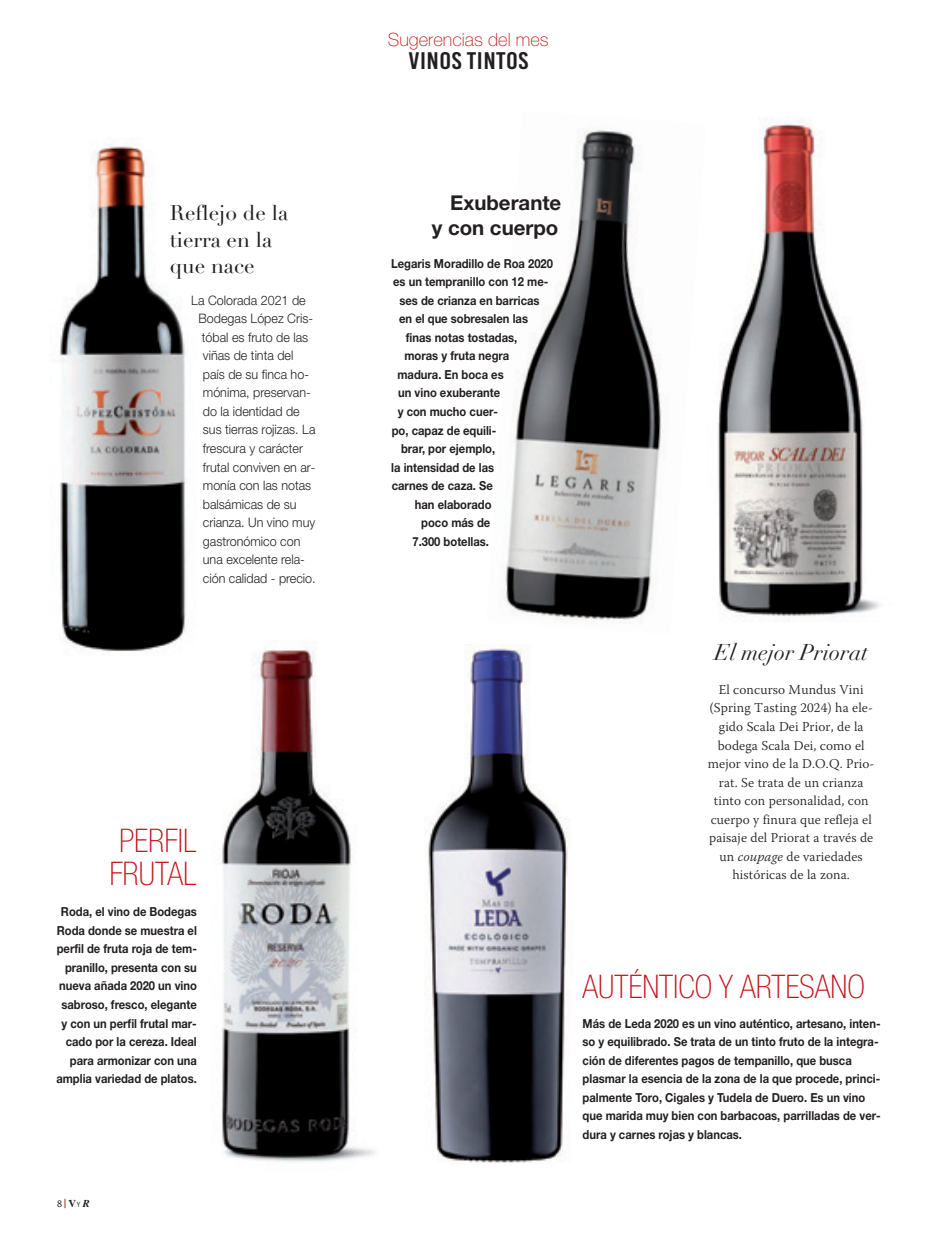
<style>
.page{position:relative;width:936px;height:1234px;background:#fff}
.page>*{position:absolute;margin:0;border:0;box-sizing:border-box;transform-origin:0 0}
.t1{font:100 condensed 32.55px/33px "Helvetica Neue";color:#c4121a}
.t2{font:24px "Bebas Kai";letter-spacing:.02em;color:#231f20;scale:1.13 1}
.t3{font:italic 22.5px "Didot LH";color:#231f20}
.t4{font:21px/26.2px "Didot LH";color:#231f20}
.t5{font:700 20.4px/24.5px "Helvetica Neue";color:#231f20;text-align:right}
.t6{font:100 18.3px "Helvetica Neue";color:#c4121a}
.t7{font:300 13.5px/18.5px "Warnock Pro";letter-spacing:.01em;color:#231f20;text-align:center}
.t8{font:300 13.05px "Helvetica Neue";color:#231f20;scale:.96 1}
.t9{font:700 12.45px/18.6px "Helvetica Neue";color:#231f20;scale:.9 1}
.t10{font:300 10.5px "HP Sans";color:#231f20}
.s1{font-size:13.5px;color:#820101}
.s2{font-family:"Times";font-weight:700}
.s3{font-size:7.8px}
.s4{font-family:"Times";font-weight:700;font-style:italic}
.s5{font-style:italic}
</style>
<div class="page">
<img style="left:501px;top:129px;width:163px;height:493px">
<img style="left:717px;top:120px;width:163px;height:500px">
<img style="left:59px;top:146px;width:128px;height:506px">
<img style="left:424px;top:645px;width:144px;height:518px">
<img style="left:221px;top:641px;width:154px;height:521px">
<p class="t4" style="left:170px;top:200px;width:120px">Reflejo de la tierra en la que nace</p>
<p class="t8" style="left:191px;top:292px;width:121px">La Colorada 2021 de</p>
<p class="t8" style="left:198px;top:311px;width:121px">Bodegas López Cris-</p>
<p class="t8" style="left:202px;top:329px;width:112px">tóbal es fruto de las</p>
<p class="t8" style="left:203px;top:348px;width:96px">viñas de tinta del</p>
<p class="t8" style="left:203px;top:366px;width:112px">país de su finca ho-</p>
<p class="t8" style="left:203px;top:385px;width:114px">mónima, preservan-</p>
<p class="t8" style="left:203px;top:403px;width:102px">do la identidad de</p>
<p class="t8" style="left:203px;top:422px;width:119px">sus tierras rojizas. La</p>
<p class="t8" style="left:203px;top:440px;width:106px">frescura y carácter</p>
<p class="t8" style="left:203px;top:459px;width:119px">frutal conviven en ar-</p>
<p class="t8" style="left:203px;top:477px;width:114px">monía con las notas</p>
<p class="t8" style="left:203px;top:496px;width:99px">balsámicas de su</p>
<p class="t8" style="left:203px;top:514px;width:118px">crianza. Un vino muy</p>
<p class="t8" style="left:203px;top:533px;width:103px">gastronómico con</p>
<p class="t8" style="left:203px;top:551px;width:108px">una excelente rela-</p>
<p class="t8" style="left:203px;top:570px;width:119px">ción calidad - precio.</p>
<p class="t1" style="left:109px;top:823px;width:89px">PERFIL<br>FRUTAL</p>
<p class="t9" style="left:56px;top:902px;width:158px;text-align:right">Roda, el vino de Bodegas<br>Roda donde se muestra el perfil de fruta roja de tem&shy;pranillo, presenta con su nueva añada 2020 un vino sabroso, fresco, elegante y con un perfil frutal mar&shy;cado por la cereza. Ideal para armonizar con una amplia variedad de platos.</p>
<p class="t10" style="left:57px;top:1198px;width:34px">8<span class="s1">|</span><span class="s2">V</span><span class="s3">Y</span><span class="s4">R</span></p>
<p class="t6" style="left:388px;top:30px;width:162px">Sugerencias del mes</p>
<p class="t2" style="left:408px;top:48px;width:108px">VINOS TINTOS</p>
<p class="t5" style="left:431px;top:190px;width:131px">Exuberante<br>y con cuerpo</p>
<p class="t9" style="left:391px;top:254px;width:181px">Legaris Moradillo de Roa 2020</p>
<p class="t9" style="left:393px;top:272px;width:174px">es un tempranillo con 12 me-</p>
<p class="t9" style="left:399px;top:291px;width:157px">ses de crianza en barricas</p>
<p class="t9" style="left:399px;top:309px;width:145px">en el que sobresalen las</p>
<p class="t9" style="left:406px;top:328px;width:125px">finas notas tostadas,</p>
<p class="t9" style="left:404px;top:346px;width:118px">moras y fruta negra</p>
<p class="t9" style="left:397px;top:365px;width:120px">madura. En boca es</p>
<p class="t9" style="left:398px;top:383px;width:115px">un vino exuberante</p>
<p class="t9" style="left:397px;top:402px;width:113px">y con mucho cuer-</p>
<p class="t9" style="left:392px;top:420px;width:118px">po, capaz de equili-</p>
<p class="t9" style="left:401px;top:439px;width:106px">brar, por ejemplo,</p>
<p class="t9" style="left:391px;top:457px;width:116px">la intensidad de las</p>
<p class="t9" style="left:391px;top:476px;width:114px">carnes de caza. Se</p>
<p class="t9" style="left:415px;top:494px;width:87px">han elaborado</p>
<p class="t9" style="left:421px;top:513px;width:78px">poco más de</p>
<p class="t9" style="left:412px;top:531px;width:87px">7.300 botellas.</p>
<p class="t3" style="left:714px;top:638px;width:155px">El mejor Priorat</p>
<p class="t7" style="left:707px;top:680px;width:168px">El concurso Mundus Vini (Spring Tasting 2024) ha ele&shy;gido Scala Dei Prior, de la bodega Scala Dei, como el mejor vino de la D.O.Q. Prio&shy;rat. Se trata de un crianza tinto con personalidad, con cuerpo y finura que refleja el paisaje del Priorat a través de un <span class="s5">coupage</span> de variedades históricas de la zona.</p>
<p class="t1" style="left:582px;top:969px;width:284px">AUTÉNTICO Y ARTESANO</p>
<p class="t9" style="left:582px;top:1013px;width:332px">Más de Leda 2020 es un vino auténtico, artesano, inten&shy;so y equilibrado. Se trata de un tinto fruto de la integra&shy;ción de diferentes pagos de tempanillo, que busca plasmar la esencia de la zona de la que procede, princi&shy;palmente Toro, Cigales y Tudela de Duero. Es un vino que marida muy bien con barbacoas, parrilladas de ver&shy;dura y carnes rojas y blancas.</p>
</div>
